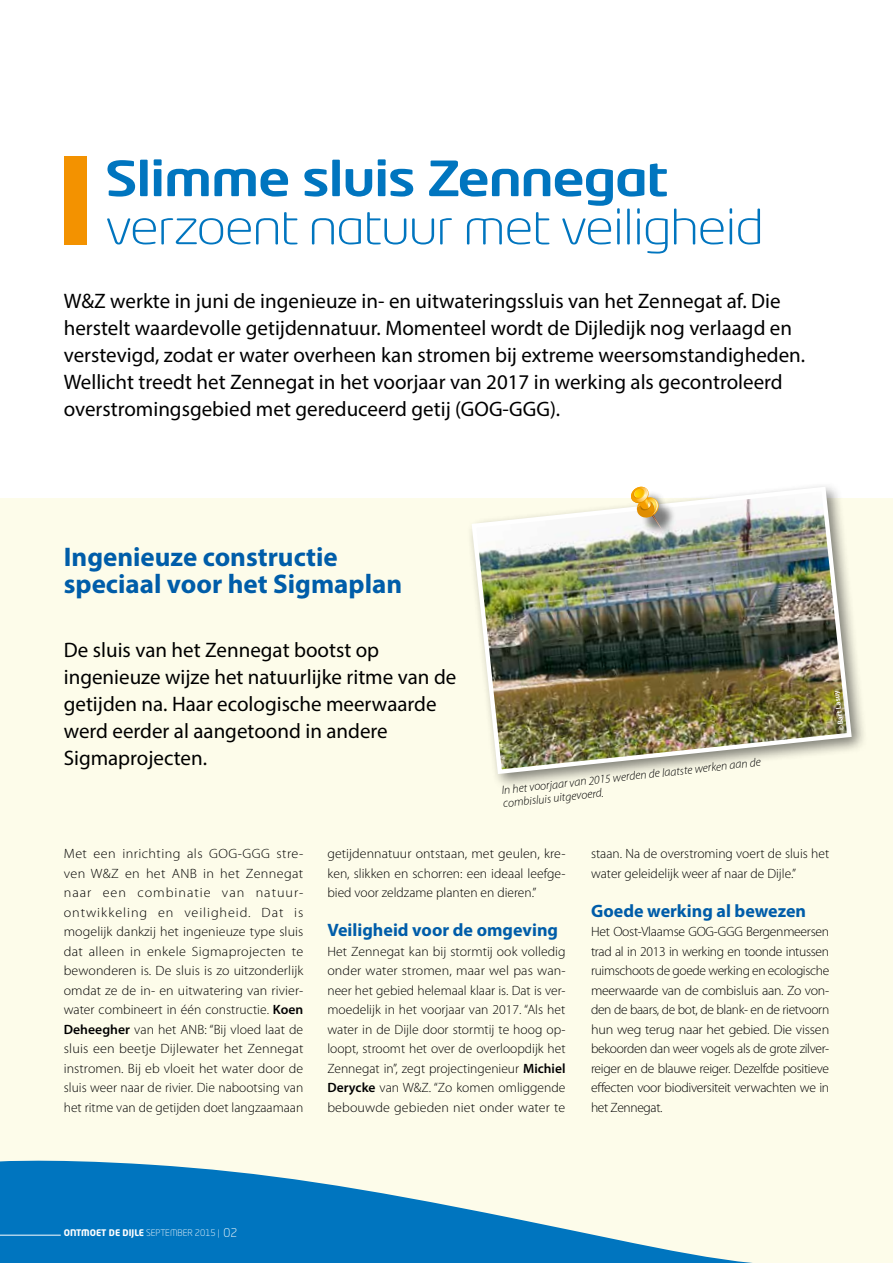
<style>
.page{position:relative;width:893px;height:1263px;background:#fff}
.page>*{position:absolute;margin:0;border:0;box-sizing:border-box;transform-origin:0 0}
.t1{font:300 48px "Neo Tech Std";letter-spacing:-.03em;color:#0075bf;scale:1.2 1}
.t2{font:500 48px "Neo Tech Std";letter-spacing:-.03em;color:#0075bf;scale:1.2 1}
.t3{font:700 27px/27px "Myriad Pro";color:#005da9}
.t4{font:21px/27px "Myriad Pro";color:#000}
.t5{font:700 18px "Myriad Pro";color:#005da9}
.t6{font:300 13.5px/19.5px "Myriad Pro";color:#000;text-align:justify}
.t7{font:300 13.5px/19.5px "Myriad Pro";color:#000;text-align:justify;scale:1.05 1}
.t8{font:italic 300 12px/13.8px "Myriad Pro";color:#000}
.t9{font:700 9px "Neo Tech Std";color:#fff}
.t10{font:600 7.5px "Myriad Pro";color:#fff}
.s1{font-weight:600}
.s2{font-weight:300}
.s3{font-weight:300;font-size:12px}
</style>
<div class="page">
<div style="left:0;top:498px;width:893px;height:765px;background:#fdfcea"></div>
<svg style="left:0;top:1160px;width:752px;height:103px;fill:#0075bf"></svg>
<hr style="left:0;top:1235px;width:61px;height:1px;background:#fff">
<div style="left:64px;top:156px;width:22px;height:88px;background:#f39200"></div>
<div style="left:466px;top:481px;width:402px;height:309px;background:#000;opacity:.5"></div>
<img style="left:469px;top:484px;width:385px;height:292px">
<div style="left:634px;top:490px;width:45px;height:56px;background:#000;opacity:.5"></div>
<svg style="left:630px;top:487px;width:32px;height:42px"></svg>
<img style="left:823px;top:680px;width:33px;height:61px">
<h1 class="t2" style="left:105px;top:148px;width:471px">Slimme sluis Zennegat</h1>
<h1 class="t1" style="left:105px;top:198px;width:551px">verzoent natuur met veiligheid</h1>
<p class="t4" style="left:64px;top:287px;width:743px">W&amp;Z werkte in juni de ingenieuze in- en uitwateringssluis van het Zennegat af. Die herstelt waardevolle getijdennatuur. Momenteel wordt de Dijledijk nog verlaagd en verstevigd, zodat er water overheen kan stromen bij extreme weersomstandigheden.<br>Wellicht treedt het Zennegat in het voorjaar van 2017 in werking als gecontroleerd overstromingsgebied met gereduceerd getij (GOG-GGG).</p>
<h2 class="t3" style="left:64px;top:543px;width:340px">Ingenieuze constructie speciaal voor het Sigmaplan</h2>
<h3 class="t4" style="left:64px;top:636px;width:394px">De sluis van het Zennegat bootst op ingenieuze wijze het natuurlijke ritme van de getijden na. Haar ecologische meerwaarde werd eerder al aangetoond in andere Sigmaprojecten.</h3>
<p class="t8" style="left:501px;top:783px;width:262px;rotate:-6deg">In het voorjaar van 2015 werden de laatste werken aan de combisluis uitgevoerd.</p>
<p class="t10" style="left:837px;top:731px;width:42px;rotate:-98deg">© Bart Lasuy</p>
<p class="t7" style="left:64px;top:844px;width:230px">Met een inrichting als GOG-GGG stre&shy;ven W&amp;Z en het ANB in het Zennegat naar een combinatie van natuur&shy;ontwikkeling en veiligheid. Dat is mogelijk dankzij het ingenieuze type sluis dat alleen in enkele Sigmaprojecten te bewonderen is. De sluis is zo uitzonderlijk omdat ze de in- en uitwatering van rivier&shy;water combineert in één constructie. <span class="s1">Koen Deheegher</span> van het ANB: “Bij vloed laat de sluis een beetje Dijlewater het Zennegat instromen. Bij eb vloeit het water door de sluis weer naar de rivier. Die nabootsing van het ritme van de getijden doet langzaamaan</p>
<p class="t6" style="left:327px;top:844px;width:240px">getijdennatuur ontstaan, met geulen, kre&shy;ken, slikken en schorren: een ideaal leefge&shy;bied voor zeldzame planten en dieren.”</p>
<h3 class="t5" style="left:327px;top:918px;width:232px">Veiligheid voor de omgeving</h3>
<p class="t6" style="left:327px;top:941px;width:240px">Het Zennegat kan bij stormtij ook volledig onder water stromen, maar wel pas wan&shy;neer het gebied helemaal klaar is. Dat is ver&shy;moedelijk in het voorjaar van 2017. “Als het water in de Dijle door stormtij te hoog op&shy;loopt, stroomt het over de overloopdijk het Zennegat in”, zegt projectingenieur <span class="s1">Michiel Derycke</span> van W&amp;Z. “Zo komen omliggende bebouwde gebieden niet onder water te</p>
<p class="t6" style="left:591px;top:844px;width:240px">staan. Na de overstroming voert de sluis het water geleidelijk weer af naar de Dijle.”</p>
<h3 class="t5" style="left:591px;top:899px;width:217px">Goede werking al bewezen</h3>
<p class="t6" style="left:591px;top:922px;width:240px">Het Oost-Vlaamse GOG-GGG Bergenmeersen trad al in 2013 in werking en toonde intussen ruimschoots de goede werking en ecologische meerwaarde van de combisluis aan. Zo von&shy;den de baars, de bot, de blank- en de rietvoorn hun weg terug naar het gebied. Die vissen bekoorden dan weer vogels als de grote zilver&shy;reiger en de blauwe reiger. Dezelfde positieve effecten voor biodiversiteit verwachten we in het Zennegat.</p>
<p class="t9" style="left:64px;top:1226px;width:175px">ONTMOET DE DIJLE <span class="s2">SEPTEMBER 2015 |</span> <span class="s3">02</span></p>
</div>
